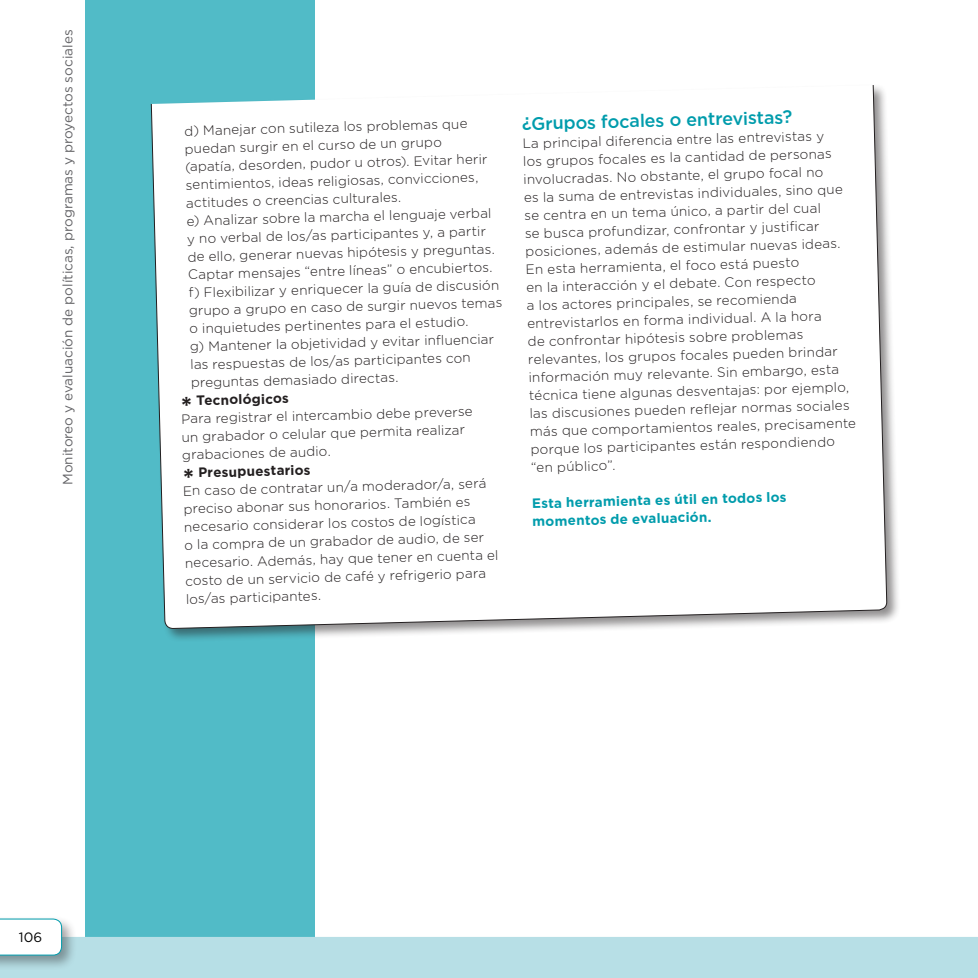
<style>
.page{position:relative;width:978px;height:978px;background:#fff}
.page>*{position:absolute;margin:0;border:0;box-sizing:border-box;transform-origin:0 0}
.titulo_en_Ficha{font:500 18px "Gotham";color:#009cac}
.texto_en_ficha{font:300 13.5px/18px "Gotham";color:#231f20}
.t1{font:13.5px "Gotham";color:#636366}
.texto_en_ficha-2{font:700 13.5px/17.9px "Gotham";color:#009cac}
.texto_en_ficha-3{font:700 13.5px "Gotham";color:#231f20}
.t2{font:13.5px "Gotham";color:#000}
.s1{font-size:27px}
</style>
<div class="page">
<div style="left:85px;top:0;width:230px;height:978px;background:#51bbc7"></div>
<div style="left:0;top:937px;width:978px;height:41px;background:#b7dfe6"></div>
<div style="left:0;top:916px;width:77px;height:55px;background:#231f20;opacity:.4"></div>
<svg style="left:0;top:919px;width:62px;height:36px"></svg>
<div style="left:149px;top:83px;width:752px;height:560px;background:#231f20;opacity:.5"></div>
<svg style="left:151px;top:84px;width:736px;height:559px"></svg>
<p class="t1" style="left:59px;top:485px;width:457px;rotate:-90deg">Monitoreo y evaluación de políticas, programas y proyectos sociales</p>
<p class="texto_en_ficha" style="left:183px;top:123px;width:304px;rotate:-2deg">d) Manejar con sutileza los problemas que puedan surgir en el curso de un grupo (apatía, desorden, pudor u otros). Evitar herir sentimientos, ideas religiosas, convicciones, actitudes o creencias culturales.</p>
<p class="texto_en_ficha" style="left:186px;top:213px;width:309px;rotate:-2deg">e) Analizar sobre la marcha el lenguaje verbal y no verbal de los/as participantes y, a partir de ello, generar nuevas hipótesis y preguntas.<br>Captar mensajes “entre líneas” o encubiertos.</p>
<p class="texto_en_ficha" style="left:188px;top:285px;width:315px;rotate:-2deg">f) Flexibilizar y enriquecer la guía de discusión grupo a grupo en caso de surgir nuevos temas o inquietudes pertinentes para el estudio.</p>
<p class="texto_en_ficha" style="left:189px;top:339px;width:306px;rotate:-2deg">g) Mantener la objetividad y evitar infl uenciar las respuestas de los/as participantes con preguntas demasiado directas.</p>
<p class="texto_en_ficha-3" style="left:180px;top:393px;width:110px;rotate:-2deg"><span class="s1">*</span> Tecnológicos</p>
<p class="texto_en_ficha" style="left:181px;top:411px;width:293px;rotate:-2deg">Para registrar el intercambio debe preverse un grabador o celular que permita realizar grabaciones de audio.</p>
<p class="texto_en_ficha-3" style="left:182px;top:465px;width:130px;rotate:-2deg"><span class="s1">*</span> Presupuestarios</p>
<p class="texto_en_ficha" style="left:182px;top:483px;width:315px;rotate:-2deg">En caso de contratar un/a moderador/a, será preciso abonar sus honorarios. También es necesario considerar los costos de logística<br>o la compra de un grabador de audio, de ser necesario. Además, hay que tener en cuenta el costo de un servicio de café y refrigerio para</p>
<p class="texto_en_ficha" style="left:186px;top:590px;width:137px;rotate:-2deg">los/as participantes.</p>
<p class="titulo_en_Ficha" style="left:522px;top:111px;width:272px;rotate:-1deg">¿Grupos focales o entrevistas?</p>
<p class="texto_en_ficha" style="left:519px;top:135px;width:328px;rotate:-2deg">La principal diferencia entre las entrevistas y<br>los grupos focales es la cantidad de personas involucradas. No obstante, el grupo focal no<br>es la suma de entrevistas individuales, sino que se centra en un tema único, a partir del cual<br>se busca profundizar, confrontar y justifi car posiciones, además de estimular nuevas ideas.<br>En esta herramienta, el foco está puesto<br>en la interacción y el debate. Con respecto<br>a los actores principales, se recomienda entrevistarlos en forma individual. A la hora<br>de confrontar hipótesis sobre problemas relevantes, los grupos focales pueden brindar información muy relevante. Sin embargo, esta técnica tiene algunas desventajas: por ejemplo, las discusiones pueden refl ejar normas sociales más que comportamientos reales, precisamente porque los participantes están respondiendo “en público”.</p>
<p class="texto_en_ficha-2" style="left:531px;top:495px;width:256px;rotate:-2deg">Esta herramienta es útil en todos los momentos de evaluación.</p>
<p class="t2" style="left:19px;top:929px;width:25px">106</p>
</div>
